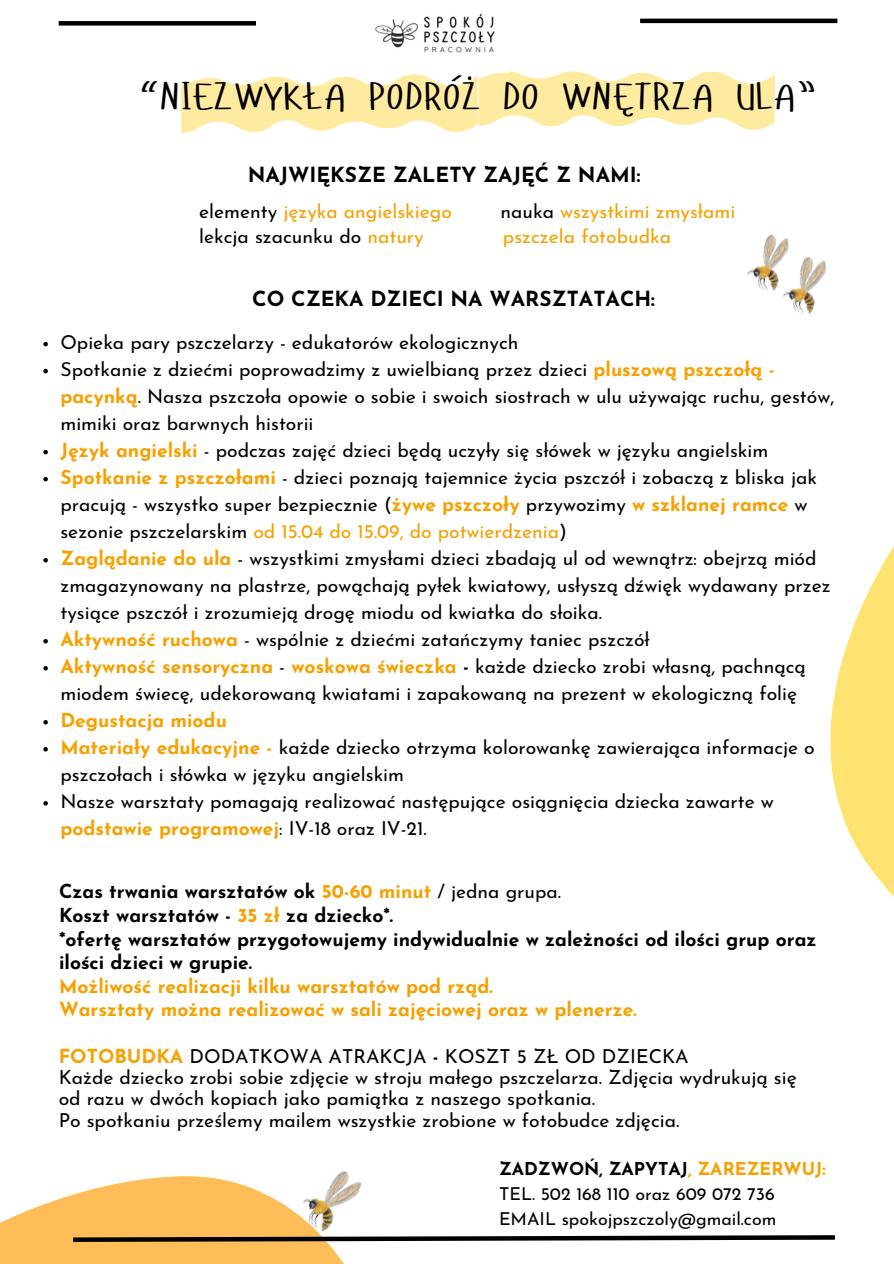
<style>
.page{position:relative;width:894px;height:1264px;background:#fff}
.page>*{position:absolute;margin:0;border:0;box-sizing:border-box;transform-origin:0 0}
.t1{font:37.95px "Hangyaboly";letter-spacing:.055em;color:#000}
.t2{font:700 20.85px "Josefin Sans";color:#000}
.t3{font:19.35px/27px "Josefin Sans";color:#000}
.t4{font:700 19.35px/23.7px "Josefin Sans";color:#000}
.t5{font:19.35px "Josefin Sans";color:#f7a000}
.t6{font:700 19.35px "Josefin Sans";color:#f7a000}
.t7{font:17.85px "Josefin Sans";color:#000}
.t8{font:700 17.85px "Josefin Sans";color:#000}
.s1{color:#000}
.s2{color:#f7a000}
.s3{font-weight:700;color:#f7a000}
.s4{font-weight:700}
.s5{font-weight:400}
</style>
<div class="page">
<svg style="left:43px;top:342px;width:5px;height:4px"></svg>
<svg style="left:43px;top:369px;width:5px;height:4px"></svg>
<svg style="left:43px;top:450px;width:5px;height:4px"></svg>
<svg style="left:43px;top:477px;width:5px;height:4px"></svg>
<svg style="left:43px;top:558px;width:5px;height:4px"></svg>
<svg style="left:43px;top:639px;width:5px;height:4px"></svg>
<svg style="left:43px;top:666px;width:5px;height:4px"></svg>
<svg style="left:43px;top:720px;width:5px;height:4px"></svg>
<svg style="left:43px;top:747px;width:5px;height:4px"></svg>
<svg style="left:43px;top:801px;width:5px;height:4px"></svg>
<svg style="left:181px;top:71px;width:594px;height:62px"></svg>
<img style="left:763px;top:234px;width:26px;height:18px">
<div style="left:59px;top:21px;width:197px;height:5px;background:#000"></div>
<hr style="left:640px;top:19px;width:197px;height:4px;background:#000">
<svg style="left:0;top:1171px;width:362px;height:92px;fill:#ffbd59"></svg>
<svg style="left:69px;top:1232px;width:652px;height:12px"></svg>
<svg style="left:721px;top:252px;width:172px;height:988px"></svg>
<img style="left:780px;top:254px;width:48px;height:64px">
<img style="left:365px;top:13px;width:143px;height:60px">
<p class="t1" style="left:140px;top:72px;width:676px">“NIEZWYKŁA PODRÓŻ DO WNĘTRZA ULA”</p>
<p class="t2" style="left:247px;top:166px;width:394px">NAJWIĘKSZE ZALETY ZAJĘĆ Z NAMI:</p>
<p class="t5" style="left:199px;top:204px;width:254px"><span class="s1">elementy</span> języka angielskiego</p>
<p class="t5" style="left:500px;top:204px;width:236px"><span class="s1">nauka</span> wszystkimi zmysłami</p>
<p class="t3" style="left:199px;top:224px;width:226px">lekcja szacunku do <span class="s2">natury</span></p>
<p class="t5" style="left:503px;top:228px;width:170px">pszczela fotobudka</p>
<p class="t2" style="left:252px;top:290px;width:404px">CO CZEKA DZIECI NA WARSZTATACH:</p>
<p class="t3" style="left:60px;top:330px;width:459px">Opieka pary pszczelarzy - edukatorów ekologicznych</p>
<p class="t3" style="left:60px;top:357px;width:775px">Spotkanie z dziećmi poprowadzimy z uwielbianą przez dzieci <span class="s3">pluszową pszczołą - pacynką</span>. Nasza pszczoła opowie o sobie i swoich siostrach w ulu używając ruchu, gestów, mimiki oraz barwnych historii</p>
<p class="t3" style="left:60px;top:438px;width:709px"><span class="s3">Język angielski</span> - podczas zajęć dzieci będą uczyły się słówek w języku angielskim</p>
<p class="t3" style="left:60px;top:465px;width:757px"><span class="s3">Spotkanie z pszczołami</span> - dzieci poznają tajemnice życia pszczół i zobaczą z bliska jak pracują - wszystko super bezpiecznie (<span class="s3">żywe pszczoły</span> przywozimy <span class="s3">w szklanej ramce</span> w sezonie pszczelarskim <span class="s2">od 15.04 do 15.09, do potwierdzenia</span>)</p>
<h1 class="t3" style="left:60px;top:546px;width:771px"><span class="s3">Zaglądanie do ula</span> - wszystkimi zmysłami dzieci zbadają ul od wewnątrz: obejrzą miód zmagazynowany na plastrze, powąchają pyłek kwiatowy, usłyszą dźwięk wydawany przez tysiące pszczół i zrozumieją drogę miodu od kwiatka do słoika.</h1>
<p class="t3" style="left:60px;top:627px;width:590px"><span class="s3">Aktywność ruchowa</span> - wspólnie z dziećmi zatańczymy taniec pszczół</p>
<h2 class="t3" style="left:60px;top:654px;width:746px"><span class="s3">Aktywność sensoryczna</span> - <span class="s3">woskowa świeczka</span> <span class="s4">-</span> każde dziecko zrobi własną, pachnącą miodem świecę, udekorowaną kwiatami i zapakowaną na prezent w ekologiczną folię</h2>
<h3 class="t6" style="left:60px;top:712px;width:168px">Degustacja miodu</h3>
<p class="t3" style="left:60px;top:735px;width:755px"><span class="s3">Materiały edukacyjne -</span> każde dziecko otrzyma kolorowankę zawierająca informacje o pszczołach i słówka w języku angielskim</p>
<p class="t3" style="left:60px;top:789px;width:714px">Nasze warsztaty pomagają realizować następujące osiągnięcia dziecka zawarte w <span class="s3">podstawie programowej</span>: IV-18 oraz IV-21.</p>
<p class="t4" style="left:59px;top:881px;width:759px">Czas trwania warsztatów ok <span class="s2">50-60 minut</span> <span class="s5">/ jedna grupa.<br></span>Koszt warsztatów - <span class="s2">35 zł</span> za dziecko*.<br>*ofertę warsztatów przygotowujemy indywidualnie w zależności od ilości grup oraz ilości dzieci w grupie.<br><span class="s2">Możliwość realizacji kilku warsztatów pod rząd.<br>Warsztaty można realizować w sali zajęciowej oraz w plenerze.</span></p>
<h2 class="t3" style="left:59px;top:1047px;width:739px;line-height:21.3px"><span class="s3">FOTOBUDKA</span> DODATKOWA ATRAKCJA <span class="s4">-</span> KOSZT 5 ZŁ OD DZIECKA<br>Każde dziecko zrobi sobie zdjęcie w stroju małego pszczelarza. Zdjęcia wydrukują się od razu w dwóch kopiach jako pamiątka z naszego spotkania.<br>Po spotkaniu prześlemy mailem wszystkie zrobione w fotobudce zdjęcia.</h2>
<p class="t8" style="left:499px;top:1161px;width:328px">ZADZWOŃ, ZAPYTAJ<span class="s2">, ZAREZERWUJ:</span></p>
<p class="t7" style="left:499px;top:1186px;width:277px">TEL. 502 168 110 oraz 609 072 736</p>
<p class="t7" style="left:499px;top:1211px;width:279px">EMAIL spokojpszczoly@gmail.com</p>
</div>
